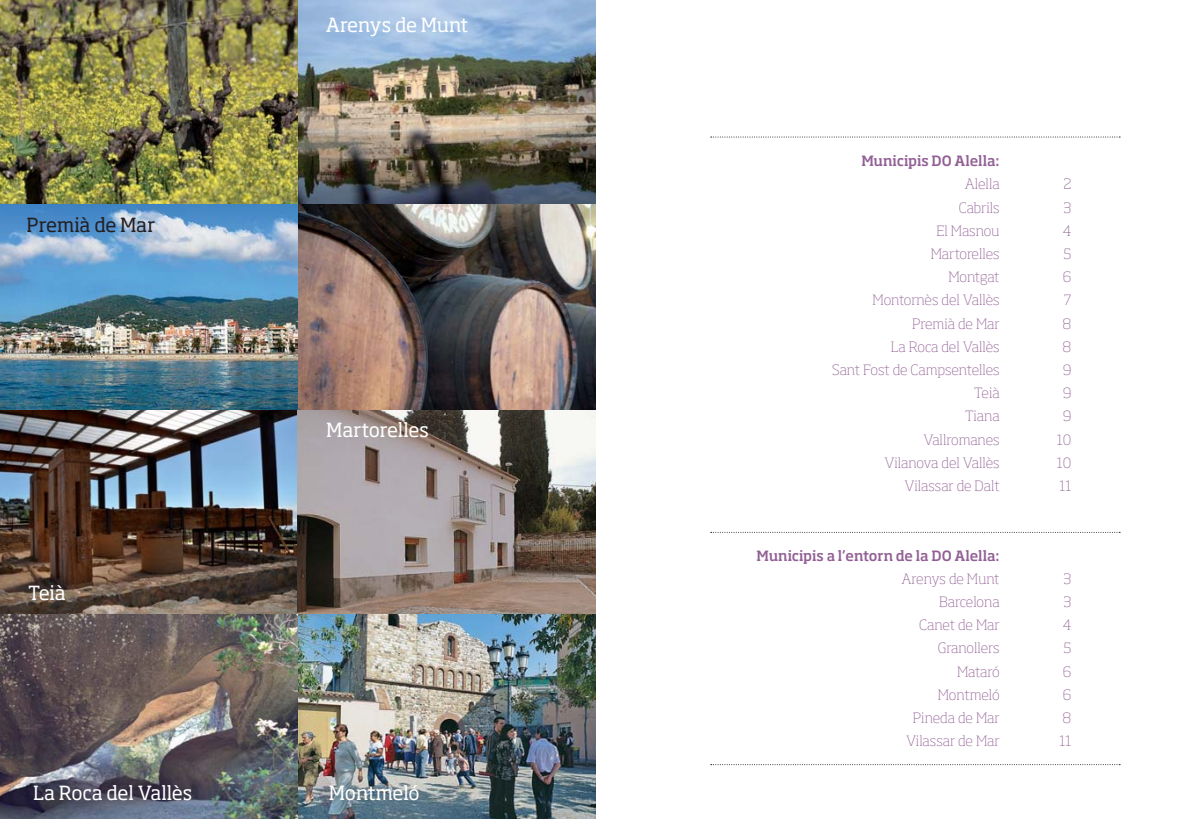
<style>
.page{position:relative;width:1191px;height:819px;background:#fff}
.page>*{position:absolute;margin:0;border:0;box-sizing:border-box;transform-origin:0 0}
.t1{font:19.25px "Soho Std";letter-spacing:-.01em;color:#fff}
.t2{font:19.25px "Soho Std";letter-spacing:-.005em;color:#231f20}
.t3{font:200 14px "Soho Std";color:#926095}
.t4{font:500 14px "Soho Std";color:#926095}
.t5{font:200 14px "Soho Std";letter-spacing:-.02em;color:#926095}
</style>
<div class="page">
<img style="left:0;top:0;width:1px;height:205px">
<svg style="left:710px;top:532px;width:410px;height:1px"></svg>
<svg style="left:710px;top:137px;width:410px;height:1px"></svg>
<svg style="left:710px;top:764px;width:410px;height:1px"></svg>
<img style="left:0;top:409px;width:298px;height:205px">
<svg style="left:298px;top:409px;width:298px;height:205px;background:#8e847f"></svg>
<img style="left:1px;top:0;width:297px;height:205px">
<img style="left:298px;top:0;width:298px;height:205px">
<img style="left:0;top:205px;width:298px;height:204px">
<img style="left:298px;top:205px;width:298px;height:204px">
<img style="left:0;top:614px;width:298px;height:205px">
<img style="left:298px;top:614px;width:298px;height:205px">
<h1 class="t2" style="left:27px;top:217px;width:130px">Premià de Mar</h1>
<h1 class="t1" style="left:28px;top:584px;width:39px">Teià</h1>
<h1 class="t1" style="left:326px;top:17px;width:144px">Arenys de Munt</h1>
<h1 class="t1" style="left:326px;top:422px;width:104px">Martorelles</h1>
<h1 class="t1" style="left:33px;top:785px;width:161px">La Roca del Vallès</h1>
<h1 class="t1" style="left:329px;top:785px;width:92px">Montmeló</h1>
<p class="t4" style="left:861px;top:153px;width:140px">Municipis DO Alella:</p>
<p class="t3" style="left:965px;top:178px;width:36px">Alella</p>
<p class="t3" style="left:1063px;top:178px;width:10px">2</p>
<p class="t3" style="left:958px;top:202px;width:42px">Cabrils</p>
<p class="t3" style="left:1063px;top:202px;width:9px">3</p>
<p class="t3" style="left:936px;top:225px;width:65px">El Masnou</p>
<p class="t3" style="left:1062px;top:225px;width:10px">4</p>
<p class="t3" style="left:930px;top:248px;width:70px">Martorelles</p>
<p class="t3" style="left:1063px;top:248px;width:9px">5</p>
<p class="t5" style="left:948px;top:271px;width:53px">Montgat</p>
<p class="t3" style="left:1062px;top:271px;width:10px">6</p>
<p class="t3" style="left:872px;top:294px;width:128px">Montornès del Vallès</p>
<p class="t3" style="left:1063px;top:294px;width:9px">7</p>
<p class="t3" style="left:912px;top:318px;width:89px">Premià de Mar</p>
<p class="t3" style="left:1062px;top:318px;width:10px">8</p>
<p class="t3" style="left:890px;top:341px;width:110px">La Roca del Vallès</p>
<p class="t3" style="left:1062px;top:341px;width:10px">8</p>
<p class="t3" style="left:832px;top:364px;width:169px">Sant Fost de Campsentelles</p>
<p class="t3" style="left:1062px;top:364px;width:10px">9</p>
<p class="t3" style="left:974px;top:387px;width:27px">Teià</p>
<p class="t3" style="left:1062px;top:387px;width:10px">9</p>
<p class="t3" style="left:965px;top:410px;width:36px">Tiana</p>
<p class="t3" style="left:1062px;top:410px;width:10px">9</p>
<p class="t3" style="left:923px;top:434px;width:78px">Vallromanes</p>
<p class="t3" style="left:1056px;top:434px;width:16px">10</p>
<p class="t3" style="left:884px;top:457px;width:117px">Vilanova del Vallès</p>
<p class="t3" style="left:1056px;top:457px;width:16px">10</p>
<p class="t3" style="left:904px;top:480px;width:97px">Vilassar de Dalt</p>
<p class="t3" style="left:1059px;top:480px;width:14px">11</p>
<p class="t4" style="left:756px;top:547px;width:245px">Municipis a l’entorn de la DO Alella:</p>
<p class="t3" style="left:901px;top:573px;width:99px">Arenys de Munt</p>
<p class="t3" style="left:1063px;top:573px;width:9px">3</p>
<p class="t3" style="left:939px;top:596px;width:62px">Barcelona</p>
<p class="t3" style="left:1063px;top:596px;width:9px">3</p>
<p class="t3" style="left:919px;top:619px;width:82px">Canet de Mar</p>
<p class="t3" style="left:1062px;top:619px;width:10px">4</p>
<p class="t3" style="left:938px;top:642px;width:63px">Granollers</p>
<p class="t3" style="left:1063px;top:642px;width:9px">5</p>
<p class="t3" style="left:957px;top:665px;width:44px">Mataró</p>
<p class="t3" style="left:1062px;top:665px;width:10px">6</p>
<p class="t5" style="left:938px;top:689px;width:63px">Montmeló</p>
<p class="t3" style="left:1062px;top:689px;width:10px">6</p>
<p class="t3" style="left:913px;top:712px;width:88px">Pineda de Mar</p>
<p class="t3" style="left:1062px;top:712px;width:10px">8</p>
<p class="t3" style="left:906px;top:735px;width:95px">Vilassar de Mar</p>
<p class="t3" style="left:1059px;top:735px;width:14px">11</p>
</div>
